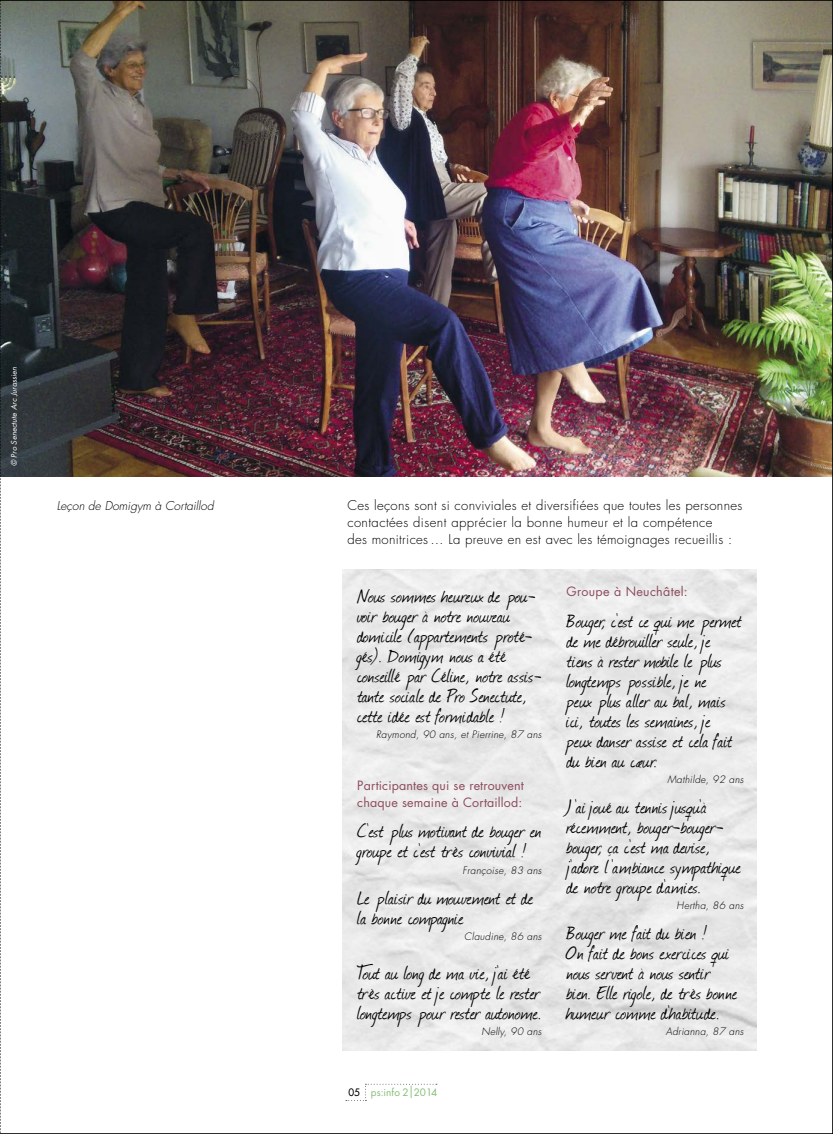
<style>
.page{position:relative;width:833px;height:1134px;background:#fff}
.page>*{position:absolute;margin:0;border:0;box-sizing:border-box;transform-origin:0 0}
.t1{font:22.5px/20px "Journal";letter-spacing:.005em;color:#000}
.t2{font:300 13.12px/16.9px "Futura";letter-spacing:.025em;color:#000}
.t3{font:12.5px/16.9px "Futura";letter-spacing:.01em;color:#8d4b5c}
.t4{font:italic 300 11.88px "Futura";color:#000}
.t5{font:italic 300 10px "Futura";letter-spacing:.025em;color:#000}
.t6{font:10px "Futura";letter-spacing:.005em;color:#84bd74}
.t7{font:italic 7.5px "Futura";letter-spacing:.015em;color:#fff}
.s1{color:#000}
.s2{font-size:15px}
</style>
<div class="page">
<img style="left:0;top:0;width:833px;height:1134px">
<svg style="left:0;top:0;width:1px;height:1133px"></svg>
<p class="t7" style="left:9px;top:466px;width:101px;rotate:-90deg">© Pro Senectute Arc Jurassien</p>
<p class="t4" style="left:57px;top:499px;width:159px">Leçon de Domigym à Cortaillod</p>
<p class="t2" style="left:347px;top:497px;width:396px">Ces leçons sont si conviviales et diversifiées que toutes les personnes contactées disent apprécier la bonne humeur et la compétence<br>des monitrices … La preuve en est avec les témoignages recueillis :</p>
<p class="t1" style="left:357px;top:585px;width:186px">Nous sommes heureux de pou&shy;voir bouger à notre nouveau domicile (appartements proté&shy;gés). Domigym nous a été conseillé par Céline, notre assis&shy;tante sociale de Pro Senectute, cette idée est formidable !</p>
<p class="t5" style="left:376px;top:728px;width:167px">Raymond, 90 ans, et Pierrine, 87 ans</p>
<p class="t3" style="left:357px;top:777px;width:168px">Participantes qui se retrouvent chaque semaine à Cortaillod:</p>
<p class="t1" style="left:357px;top:821px;width:185px">C’est plus motivant de bouger en groupe et c’est très convivial !</p>
<p class="t5" style="left:462px;top:864px;width:81px">Françoise, 83 ans</p>
<p class="t1" style="left:357px;top:887px;width:177px">Le plaisir du mouvement et de la bonne compagnie</p>
<p class="t5" style="left:464px;top:930px;width:79px">Claudine, 86 ans</p>
<p class="t1" style="left:357px;top:962px;width:186px">Tout au long de ma vie, j’ai été très active et je compte le rester longtemps pour rester autonome.</p>
<p class="t5" style="left:481px;top:1025px;width:62px">Nelly, 90 ans</p>
<p class="t6" style="left:348px;top:1085px;width:90px"><span class="s1">05</span> ps:info 2<span class="s2">l</span> 2014</p>
<p class="t3" style="left:566px;top:583px;width:123px">Groupe à Neuchâtel:</p>
<p class="t1" style="left:566px;top:610px;width:177px">Bouger, c’est ce qui me permet de me débrouiller seule, je tiens à rester mobile le plus longtemps possible, je ne<br>peux plus aller au bal, mais ici, toutes les semaines, je peux danser assise et cela fait du bien au cœur.</p>
<p class="t5" style="left:667px;top:773px;width:78px">Mathilde, 92 ans</p>
<p class="t1" style="left:566px;top:796px;width:176px">J ’ai joué au tennis jusqu’à récemment, bouger-bouger&shy;bouger, ça c’est ma devise, j’adore l ’ambiance sympathique de notre groupe d’amies.</p>
<p class="t5" style="left:676px;top:899px;width:69px">Hertha, 86 ans</p>
<p class="t1" style="left:566px;top:922px;width:172px">Bouger me fait du bien !<br>On fait de bons exercices qui nous servent à nous sentir bien. Elle rigole, de très bonne humeur comme d’habitude.</p>
<p class="t5" style="left:666px;top:1025px;width:79px">Adrianna, 87 ans</p>
</div>
